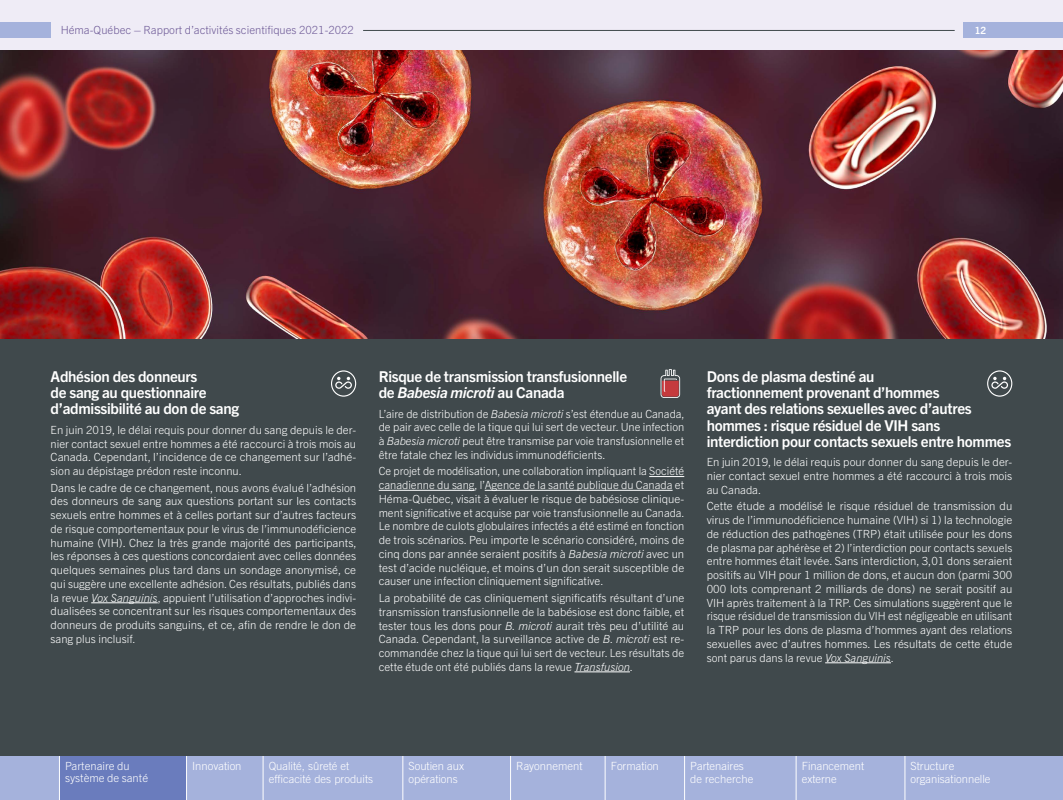
<style>
.page{position:relative;width:1063px;height:800px;background:#fff}
.page>*{position:absolute;margin:0;border:0;box-sizing:border-box;transform-origin:0 0}
.t1{font:700 15px/16.2px "Trade Gothic Next LT Pro";letter-spacing:-.02em;color:#fff}
.t2{font:300 11.25px/13.8px "Trade Gothic Next LT Pro";color:#fff;text-align:justify}
.t3{font:300 11.25px/12.5px "Trade Gothic";color:#fff}
.t4{font:300 11.25px "Trade Gothic Next LT Pro";color:#6d5996}
.t5{font:700 10px "Trade Gothic Next LT Pro";color:#fff}
.s1{font-style:italic}
</style>
<div class="page">
<div style="left:0;top:0;width:1062px;height:50px;background:#efecf6"></div>
<div style="left:962px;top:22px;width:100px;height:16px;background:#a5b2dc"></div>
<div style="left:0;top:22px;width:51px;height:16px;background:#a5b2dc"></div>
<hr style="left:363px;top:30px;width:591px;height:1px;background:#40494c">
<div style="left:0;top:756px;width:1062px;height:44px;background:#a5b2dc"></div>
<div style="left:60px;top:756px;width:126px;height:44px;background:#6a7cbd"></div>
<hr style="left:59px;top:756px;width:1px;height:44px;background:#fff">
<hr style="left:186px;top:756px;width:1px;height:44px;background:#fff">
<hr style="left:263px;top:756px;width:1px;height:44px;background:#fff">
<hr style="left:402px;top:756px;width:1px;height:44px;background:#fff">
<hr style="left:510px;top:756px;width:1px;height:44px;background:#fff">
<hr style="left:605px;top:756px;width:1px;height:44px;background:#fff">
<hr style="left:795px;top:756px;width:1px;height:44px;background:#fff">
<hr style="left:904px;top:756px;width:1px;height:44px;background:#fff">
<hr style="left:684px;top:756px;width:1px;height:44px;background:#fff">
<div style="left:0;top:50px;width:1062px;height:706px;background:#40494c"></div>
<hr style="left:91px;top:603px;width:67px;height:1px;background:#fff">
<hr style="left:649px;top:476px;width:35px;height:1px;background:#fff">
<hr style="left:379px;top:490px;width:95px;height:1px;background:#fff">
<hr style="left:484px;top:490px;width:188px;height:1px;background:#fff">
<hr style="left:574px;top:672px;width:56px;height:1px;background:#fff">
<hr style="left:825px;top:663px;width:66px;height:1px;background:#fff">
<img style="left:0;top:50px;width:1062px;height:288px">
<svg style="left:331px;top:370px;width:25px;height:27px"></svg>
<svg style="left:987px;top:370px;width:25px;height:27px"></svg>
<svg style="left:660px;top:369px;width:20px;height:29px"></svg>
<p class="t4" style="left:61px;top:23px;width:295px">Héma-Québec – Rapport d’activités scientifiques 2021-2022</p>
<p class="t5" style="left:974px;top:24px;width:13px">12</p>
<h1 class="t1" style="left:51px;top:367px;width:190px">Adhésion des donneurs<br>de sang au questionnaire d’admissibilité au don de sang</h1>
<p class="t2" style="left:51px;top:422px;width:307px">En juin 2019, le délai requis pour donner du sang depuis le der‑ nier contact sexuel entre hommes a été raccourci à trois mois au Canada. Cependant, l’incidence de ce changement sur l’adhé‑ sion au dépistage prédon reste inconnu.</p>
<p class="t2" style="left:51px;top:480px;width:307px">Dans le cadre de ce changement, nous avons évalué l’adhésion des donneurs de sang aux questions portant sur les contacts sexuels entre hommes et à celles portant sur d’autres facteurs de risque comportementaux pour le virus de l’immunodéficience humaine (VIH). Chez la très grande majorité des participants, les réponses à ces questions concordaient avec celles données quelques semaines plus tard dans un sondage anonymisé, ce qui suggère une excellente adhésion. Ces résultats, publiés dans la revue <span class="s1">Vox Sanguinis</span>, appuient l’utilisation d’approches indivi‑ dualisées se concentrant sur les risques comportementaux des donneurs de produits sanguins, et ce, afin de rendre le don de sang plus inclusif.</p>
<h1 class="t1" style="left:379px;top:367px;width:250px">Risque de transmission transfusionnelle de <span class="s1">Babesia microti</span> au Canada</h1>
<p class="t2" style="left:379px;top:406px;width:307px">L’aire de distribution de <span class="s1">Babesia microti</span> s’est étendue au Canada, de pair avec celle de la tique qui lui sert de vecteur. Une infection à <span class="s1">Babesia microti</span> peut être transmise par voie transfusionnelle et être fatale chez les individus immunodéficients.</p>
<p class="t2" style="left:379px;top:464px;width:307px">Ce projet de modélisation, une collaboration impliquant la Société canadienne du sang, l’Agence de la santé publique du Canada et Héma‑Québec, visait à évaluer le risque de babésiose clinique‑ ment significative et acquise par voie transfusionnelle au Canada.<br>Le nombre de culots globulaires infectés a été estimé en fonction de trois scénarios. Peu importe le scénario considéré, moins de cinq dons par année seraient positifs à <span class="s1">Babesia microti</span> avec un test d’acide nucléique, et moins d’un don serait susceptible de causer une infection cliniquement significative.</p>
<p class="t2" style="left:379px;top:590px;width:307px">La probabilité de cas cliniquement significatifs résultant d’une transmission transfusionnelle de la babésiose est donc faible, et tester tous les dons pour <span class="s1">B. microti</span> aurait très peu d’utilité au Canada. Cependant, la surveillance active de <span class="s1">B. microti</span> est re‑ commandée chez la tique qui lui sert de vecteur. Les résultats de cette étude ont été publiés dans la revue <span class="s1">Transfusion</span>.</p>
<h1 class="t1" style="left:706px;top:367px;width:306px">Dons de plasma destiné au<br>fractionnement provenant d’hommes<br>ayant des relations sexuelles avec d’autres hommes : risque résiduel de VIH sans interdiction pour contacts sexuels entre hommes</h1>
<p class="t2" style="left:706px;top:455px;width:307px">En juin 2019, le délai requis pour donner du sang depuis le der‑ nier contact sexuel entre hommes a été raccourci à trois mois au Canada.</p>
<p class="t2" style="left:706px;top:499px;width:307px">Cette étude a modélisé le risque résiduel de transmission du virus de l’immunodéficience humaine (VIH) si 1) la technologie de réduction des pathogènes (TRP) était utilisée pour les dons de plasma par aphérèse et 2) l’interdiction pour contacts sexuels entre hommes était levée. Sans interdiction, 3,01 dons seraient positifs au VIH pour 1 million de dons, et aucun don (parmi 300<br>000 lots comprenant 2 milliards de dons) ne serait positif au VIH après traitement à la TRP. Ces simulations suggèrent que le risque résiduel de transmission du VIH est négligeable en utilisant la TRP pour les dons de plasma d’hommes ayant des relations sexuelles avec d’autres hommes. Les résultats de cette étude sont parus dans la revue <span class="s1">Vox Sanguinis</span>.</p>
<p class="t2" style="left:65px;top:759px;width:85px;line-height:12.5px">Partenaire du système de santé</p>
<p class="t3" style="left:192px;top:760px;width:51px">Innovation</p>
<p class="t3" style="left:269px;top:760px;width:106px">Qualité, sûreté et efficacité des produits</p>
<p class="t3" style="left:408px;top:760px;width:57px">Soutien aux opérations</p>
<p class="t3" style="left:516px;top:760px;width:68px">Rayonnement</p>
<p class="t3" style="left:610px;top:760px;width:50px">Formation</p>
<p class="t3" style="left:801px;top:760px;width:64px">Financement externe</p>
<p class="t3" style="left:910px;top:760px;width:81px">Structure organisationnelle</p>
<p class="t3" style="left:690px;top:760px;width:65px">Partenaires de recherche</p>
</div>
